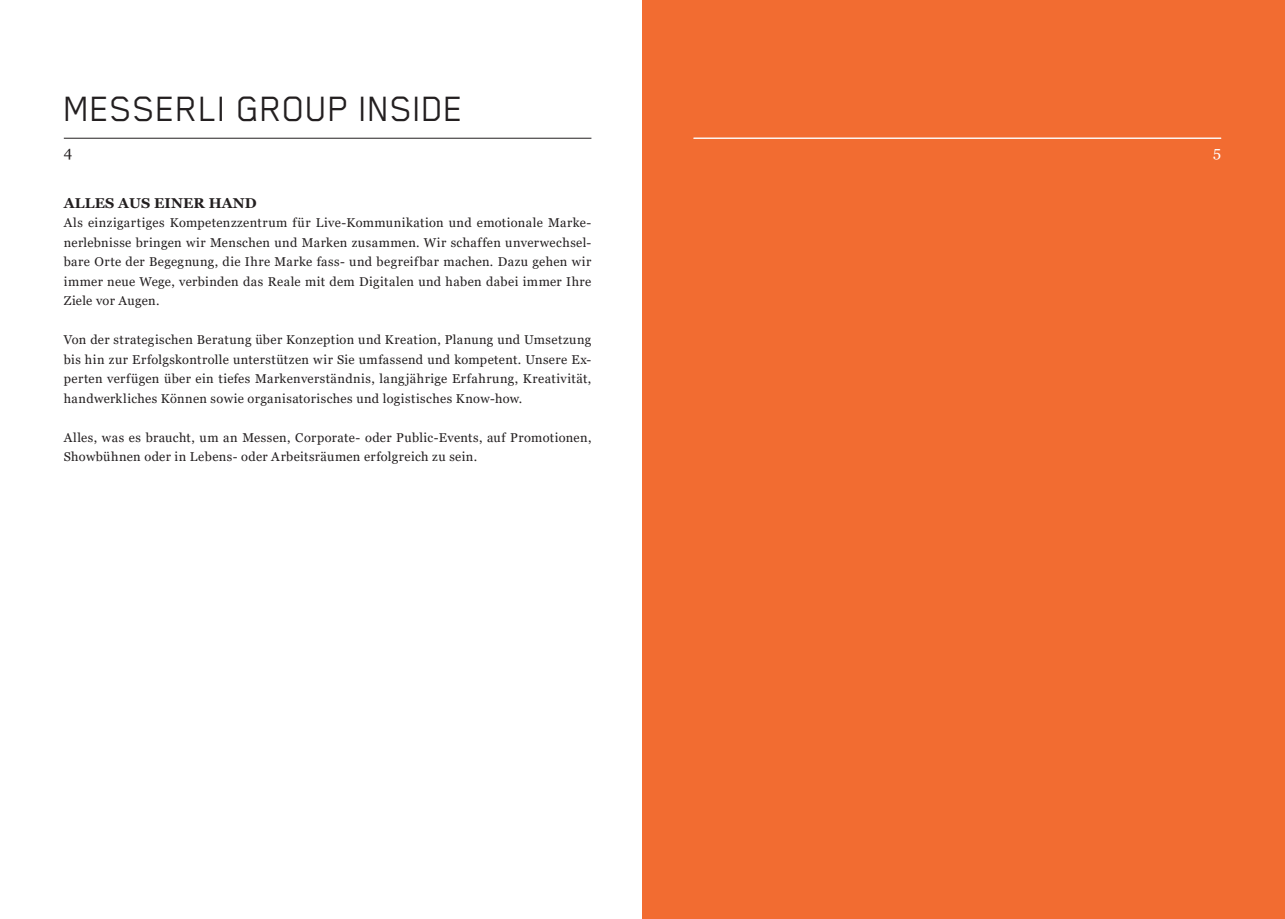
<style>
.page{position:relative;width:1285px;height:919px;background:#fff}
.page>*{position:absolute;margin:0;border:0;box-sizing:border-box;transform-origin:0 0}
.t1{font:40.5px "Blender Pro";letter-spacing:.005em;color:#231f20}
.t2{font:15px "Georgia";color:#231f20}
.t3{font:15px "Georgia";color:#fff}
.t4{font:700 14.25px "Georgia";letter-spacing:.01em;color:#231f20}
.t5{font:12.75px/19.5px "Georgia";letter-spacing:.025em;color:#231f20;text-align:justify}
</style>
<div class="page">
<div style="left:642px;top:0;width:642px;height:918px;background:#f26c31"></div>
<hr style="left:64px;top:138px;width:527px;height:1px;background:#231f20">
<hr style="left:693px;top:138px;width:527px;height:1px;background:#fff">
<h1 class="t1" style="left:64px;top:87px;width:402px">MESSERLI GROUP INSIDE</h1>
<p class="t2" style="left:64px;top:143px;width:10px">4</p>
<p class="t3" style="left:1212px;top:143px;width:9px">5</p>
<p class="t4" style="left:64px;top:193px;width:194px">ALLES AUS EINER HAND</p>
<p class="t5" style="left:64px;top:213px;width:529px">Als einzigartiges Kompetenzzentrum für Live-Kommunikation und emotionale Marke&shy;nerlebnisse bringen wir Menschen und Marken zusammen. Wir schaffen unverwechsel&shy;bare Orte der Begegnung, die Ihre Marke fass- und begreifbar machen. Dazu gehen wir immer neue Wege, verbinden das Reale mit dem Digitalen und haben dabei immer Ihre Ziele vor Augen.</p>
<p class="t5" style="left:64px;top:330px;width:529px">Von der strategischen Beratung über Konzeption und Kreation, Planung und Umsetzung bis hin zur Erfolgskontrolle unterstützen wir Sie umfassend und kompetent. Unsere Ex&shy;perten verfügen über ein tiefes Markenverständnis, langjährige Erfahrung, Kreativität, handwerkliches Können sowie organisatorisches und logistisches Know-how.</p>
<p class="t5" style="left:64px;top:428px;width:529px">Alles, was es braucht, um an Messen, Corporate- oder Public-Events, auf Promotionen,<br>Showbühnen oder in Lebens- oder Arbeitsräumen erfolgreich zu sein.</p>
</div>
